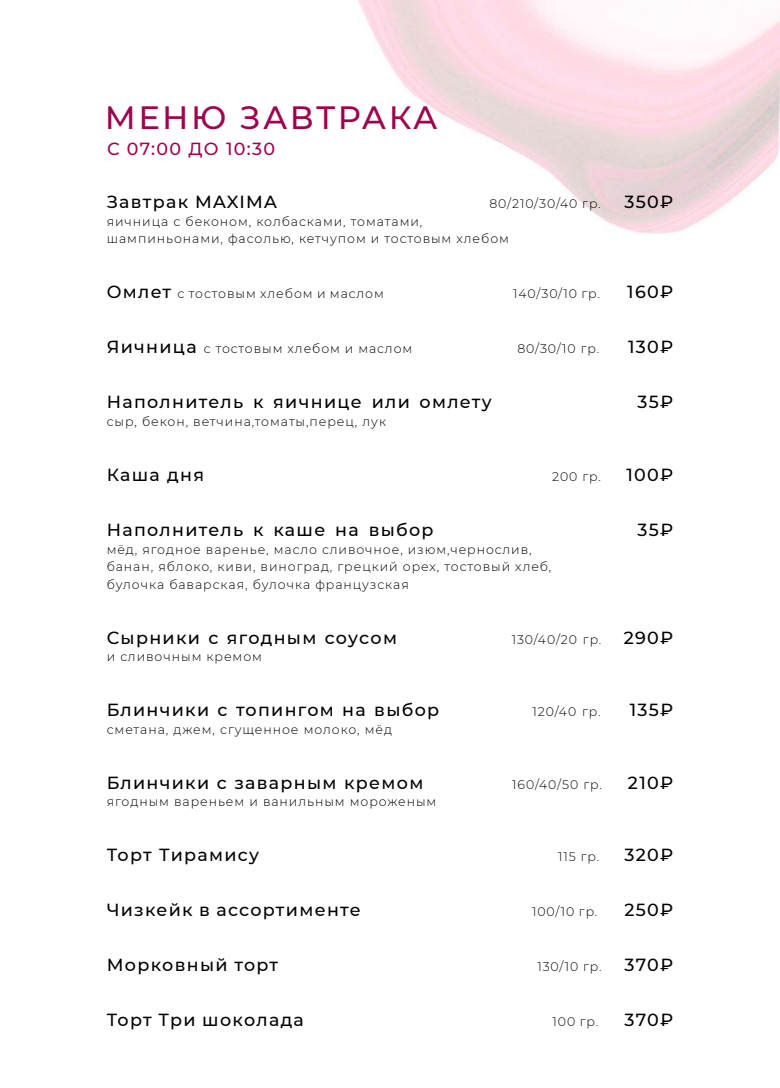
<style>
.page{position:relative;width:780px;height:1088px;background:#fff}
.page>*{position:absolute;margin:0;border:0;box-sizing:border-box;transform-origin:0 0}
.t1{font:500 32.25px "Montserrat";letter-spacing:.075em;color:#9d044e}
.t2{font:500 17.5px "Montserrat";letter-spacing:.075em;color:#000}
.t3{font:500 17.5px "Montserrat";letter-spacing:.075em;color:#9d044e}
.t4{font:300 12.5px/17.5px "Montserrat";letter-spacing:.075em;color:#000}
.s1{font-weight:500;font-size:17.5px}
</style>
<div class="page">
<img style="left:358px;top:0;width:422px;height:234px">
<h1 class="t1" style="left:105px;top:95px;width:334px">МЕНЮ ЗАВТРАКА</h1>
<h2 class="t3" style="left:107px;top:137px;width:170px">С 07:00 ДО 10:30</h2>
<h2 class="t2" style="left:107px;top:190px;width:172px">Завтрак MAXIMA</h2>
<p class="t4" style="left:489px;top:195px;width:113px">80/210/30/40 гр.</p>
<h2 class="t2" style="left:624px;top:190px;width:50px">350₽</h2>
<p class="t4" style="left:107px;top:212px;width:404px">яичница с беконом, колбасками, томатами, шампиньонами, фасолью, кетчупом и тостовым хлебом</p>
<p class="t4" style="left:107px;top:285px;width:278px"><span class="s1">Омлет</span> с тостовым хлебом и маслом</p>
<p class="t4" style="left:513px;top:285px;width:88px">140/30/10 гр.</p>
<h2 class="t2" style="left:627px;top:280px;width:48px">160₽</h2>
<p class="t4" style="left:107px;top:340px;width:307px"><span class="s1">Яичница</span> с тостовым хлебом и маслом</p>
<p class="t4" style="left:517px;top:340px;width:83px">80/30/10 гр.</p>
<h2 class="t2" style="left:628px;top:335px;width:47px">130₽</h2>
<h2 class="t2" style="left:107px;top:390px;width:386px">Наполнитель к яичнице или омлету</h2>
<h2 class="t2" style="left:637px;top:390px;width:37px">35₽</h2>
<p class="t4" style="left:107px;top:412px;width:281px">сыр, бекон, ветчина,томаты,перец, лук</p>
<h2 class="t2" style="left:107px;top:462px;width:99px">Каша дня</h2>
<p class="t4" style="left:552px;top:467px;width:50px">200 гр.</p>
<h2 class="t2" style="left:626px;top:462px;width:48px">100₽</h2>
<h2 class="t2" style="left:107px;top:517px;width:328px">Наполнитель к каше на выбор</h2>
<h2 class="t2" style="left:637px;top:517px;width:37px">35₽</h2>
<p class="t4" style="left:107px;top:540px;width:446px">мёд, ягодное варенье, масло сливочное, изюм,чернослив, банан, яблоко, киви, виноград, грецкий орех, тостовый хлеб, булочка баварская, булочка французская</p>
<h2 class="t2" style="left:107px;top:625px;width:292px">Сырники с ягодным соусом</h2>
<p class="t4" style="left:511px;top:630px;width:91px">130/40/20 гр.</p>
<h2 class="t2" style="left:623px;top:625px;width:51px">290₽</h2>
<p class="t4" style="left:107px;top:647px;width:157px">и сливочным кремом</p>
<h2 class="t2" style="left:107px;top:697px;width:334px">Блинчики с топингом на выбор</h2>
<p class="t4" style="left:532px;top:702px;width:69px">120/40 гр.</p>
<h2 class="t2" style="left:629px;top:697px;width:45px">135₽</h2>
<p class="t4" style="left:107px;top:720px;width:287px">сметана, джем, сгущенное молоко, мёд</p>
<h2 class="t2" style="left:107px;top:770px;width:318px">Блинчики с заварным кремом</h2>
<p class="t4" style="left:512px;top:775px;width:91px">160/40/50 гр.</p>
<h2 class="t2" style="left:628px;top:770px;width:47px">210₽</h2>
<p class="t4" style="left:107px;top:792px;width:331px">ягодным вареньем и ванильным мороженым</p>
<h2 class="t2" style="left:107px;top:842px;width:154px">Торт Тирамису</h2>
<p class="t4" style="left:558px;top:847px;width:43px">115 гр.</p>
<h2 class="t2" style="left:624px;top:842px;width:50px">320₽</h2>
<h2 class="t2" style="left:107px;top:897px;width:255px">Чизкейк в ассортименте</h2>
<p class="t4" style="left:532px;top:902px;width:67px">100/10 гp.</p>
<h2 class="t2" style="left:624px;top:897px;width:50px">250₽</h2>
<h2 class="t2" style="left:107px;top:952px;width:173px">Морковный торт</h2>
<p class="t4" style="left:537px;top:957px;width:66px">130/10 гр.</p>
<h2 class="t2" style="left:624px;top:952px;width:50px">370₽</h2>
<h2 class="t2" style="left:107px;top:1007px;width:199px">Торт Три шоколада</h2>
<p class="t4" style="left:552px;top:1012px;width:47px">100 гр.</p>
<h2 class="t2" style="left:624px;top:1007px;width:50px">370₽</h2>
</div>
